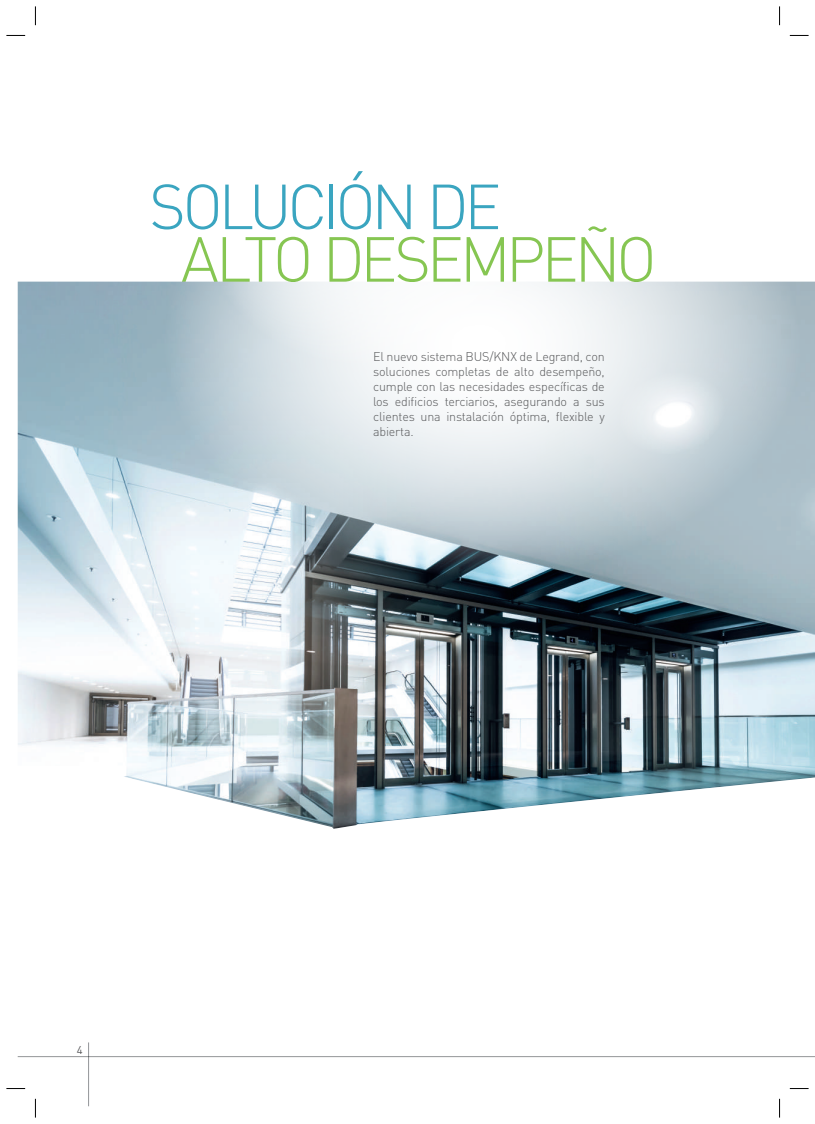
<style>
.page{position:relative;width:815px;height:1124px;background:#fff}
.page>*{position:absolute;margin:0;border:0;box-sizing:border-box;transform-origin:0 0}
.t1{font:300 62.5px "DIN Pro";letter-spacing:-.07em;color:#86c652}
.t2{font:300 62.5px "DIN Pro";letter-spacing:-.075em;color:#3aa5c0}
.t3{font:300 12.5px/15px "DIN Pro";letter-spacing:-.015em;color:#57585a;text-align:justify}
.t4{font:11.25px "DIN Pro";color:#57585a}
</style>
<div class="page">
<hr style="left:18px;top:1056px;width:797px;height:1px;background:#939598">
<hr style="left:88px;top:1042px;width:1px;height:64px;background:#939598">
<img style="left:18px;top:281px;width:797px;height:547px">
<svg style="left:163px;top:113px;width:638px;height:464px"></svg>
<div style="left:210px;top:116px;width:333px;height:253px;background:#fff;border-radius:50%"></div>
<svg style="left:614px;top:367px;width:117px;height:92px"></svg>
<svg style="left:791px;top:474px;width:24px;height:68px"></svg>
<svg style="left:6px;top:35px;width:19px;height:1px"></svg>
<svg style="left:790px;top:35px;width:19px;height:1px"></svg>
<svg style="left:6px;top:1088px;width:19px;height:1px"></svg>
<svg style="left:790px;top:1088px;width:19px;height:1px"></svg>
<svg style="left:35px;top:6px;width:1px;height:19px"></svg>
<svg style="left:35px;top:1098px;width:1px;height:19px"></svg>
<svg style="left:779px;top:6px;width:1px;height:19px"></svg>
<svg style="left:779px;top:1098px;width:1px;height:19px"></svg>
<h1 class="t2" style="left:149px;top:164px;width:354px">SOLUCIÓN DE</h1>
<h1 class="t1" style="left:181px;top:216px;width:477px">ALTO DESEMPEÑO</h1>
<p class="t3" style="left:373px;top:348px;width:233px">El nuevo sistema BUS/KNX de Legrand, con soluciones completas de alto desempeño, cumple con las necesidades específicas de los edificios terciarios, asegurando a sus clientes una instalación óptima, flexible y abierta.</p>
<p class="t4" style="left:77px;top:1041px;width:7px">4</p>
</div>
